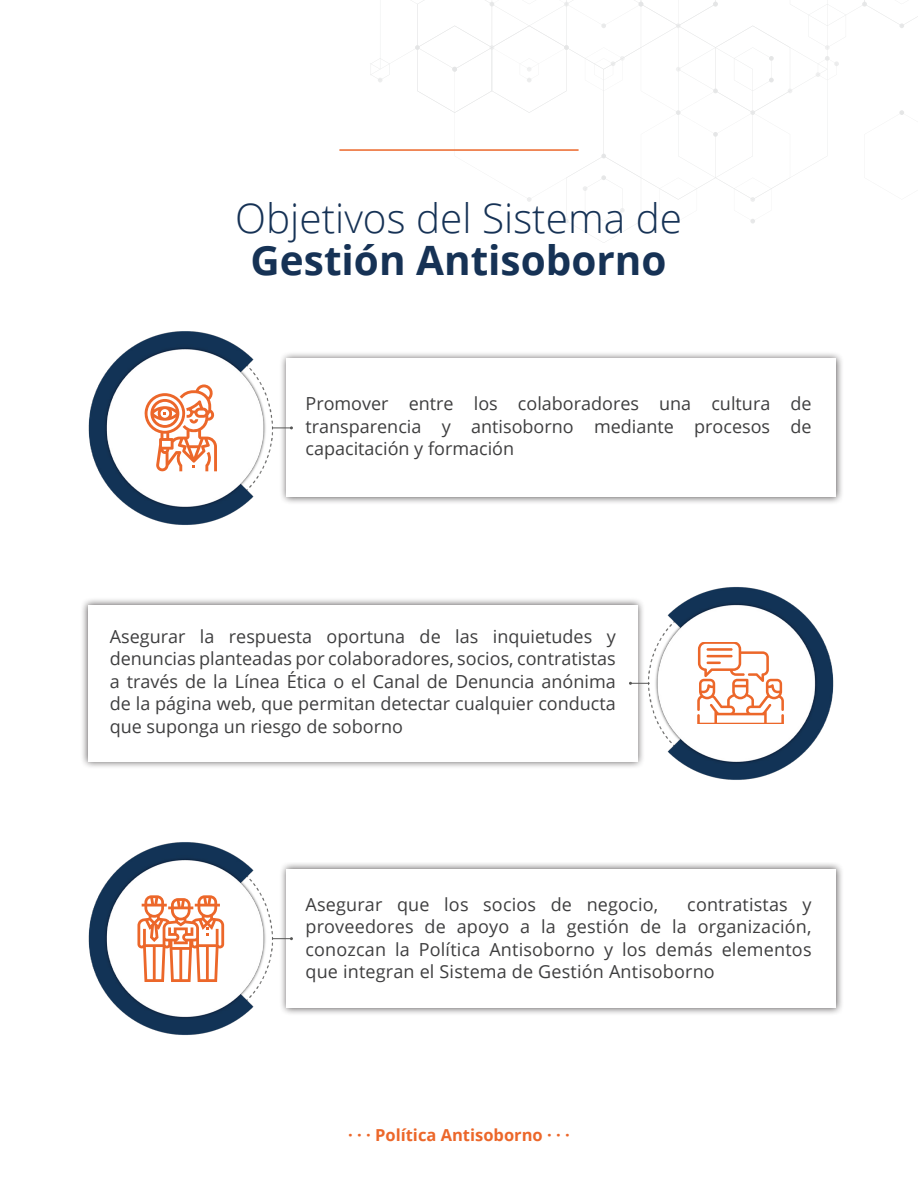
<style>
.page{position:relative;width:918px;height:1188px;background:#fff}
.page>*{position:absolute;margin:0;border:0;box-sizing:border-box;transform-origin:0 0}
.t1{font:300 40.5px "Open Sans";color:#163255}
.t2{font:700 40.5px "Open Sans";color:#163255}
.Texto_Corrido{font:18px/22.5px "Open Sans";color:#3e3e3f;text-align:justify}
.t3{font:700 16.5px "Open Sans";color:#ec672a}
</style>
<div class="page">
<svg style="left:370px;top:0;width:548px;height:243px"></svg>
<div style="left:279px;top:351px;width:565px;height:154px;background:#231f20;opacity:.75"></div>
<div style="left:287px;top:359px;width:549px;height:138px;background:#fff"></div>
<div style="left:279px;top:862px;width:565px;height:154px;background:#231f20;opacity:.75"></div>
<div style="left:287px;top:869px;width:549px;height:139px;background:#fff"></div>
<img style="left:88px;top:331px;width:185px;height:194px">
<img style="left:88px;top:842px;width:185px;height:193px">
<svg style="left:272px;top:426px;width:21px;height:3px"></svg>
<svg style="left:272px;top:937px;width:21px;height:3px"></svg>
<div style="left:80px;top:597px;width:566px;height:172px;background:#231f20;opacity:.75"></div>
<div style="left:88px;top:605px;width:550px;height:157px;background:#fff"></div>
<img style="left:645px;top:587px;width:189px;height:193px">
<svg style="left:629px;top:682px;width:21px;height:3px"></svg>
<hr style="left:339px;top:149px;width:240px;height:2px;background:#ec672a">
<svg style="left:145px;top:384px;width:72px;height:87px"></svg>
<svg style="left:137px;top:895px;width:87px;height:87px"></svg>
<svg style="left:697px;top:643px;width:87px;height:81px"></svg>
<p class="t1" style="left:235px;top:190px;width:448px">Objetivos del Sistema de</p>
<p class="t2" style="left:251px;top:231px;width:417px">Gestión Antisoborno</p>
<p class="Texto_Corrido" style="left:305px;top:392px;width:508px">Promover entre los colaboradores una cultura de transparencia y antisoborno mediante procesos de capacitación y formación</p>
<p class="Texto_Corrido" style="left:110px;top:624px;width:508px">Asegurar la respuesta oportuna de las inquietudes y denuncias planteadas por colaboradores, socios, contratistas a través de la Línea Ética o el Canal de Denuncia anónima de la página web, que permitan detectar cualquier conducta que suponga un riesgo de soborno</p>
<p class="Texto_Corrido" style="left:305px;top:893px;width:354px">Asegurar que los socios de negocio,</p>
<p class="Texto_Corrido" style="left:305px;top:893px;width:508px;text-indent:382px">contratistas y proveedores de apoyo a la gestión de la organización, conozcan la Política Antisoborno y los demás elementos que integran el Sistema de Gestión Antisoborno</p>
<p class="t3" style="left:348px;top:1123px;width:223px">· · · Política Antisoborno · · ·</p>
</div>
